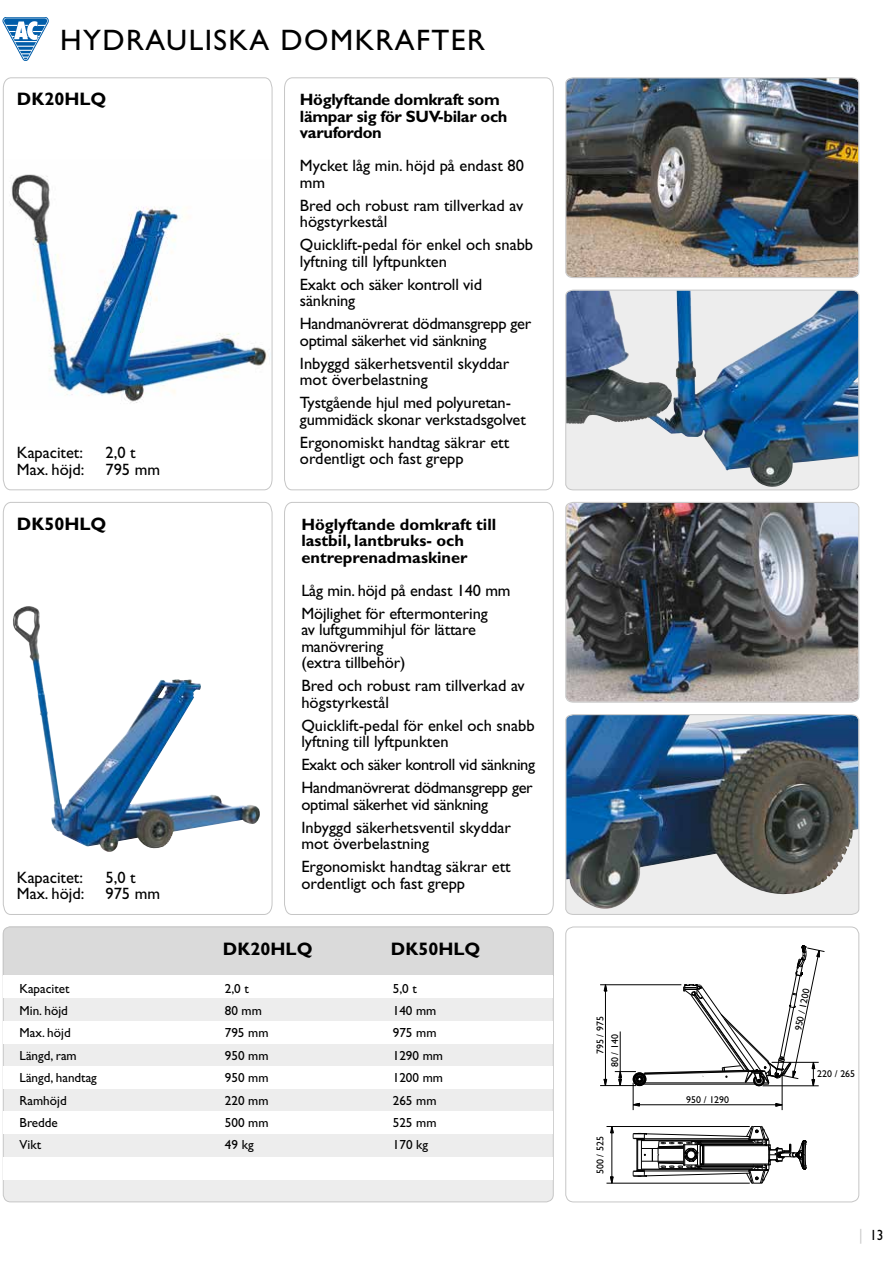
<style>
.page{position:relative;width:893px;height:1263px;background:#fff}
.page>*{position:absolute;margin:0;border:0;box-sizing:border-box;transform-origin:0 0}
.t1{font:29.55px "Gill Sans";letter-spacing:.05em;color:#000}
.t2{font:700 18.15px "Gill Sans";color:#000}
.t3{font:16.5px/16.5px "Gill Sans";color:#000}
.t4{font:700 16.5px/16.5px "Gill Sans";color:#000}
.t5{font:16.5px/23.1px "Gill Sans";letter-spacing:-.025em;color:#000}
.t6{font:700 16.5px/16.5px "Gill Sans";letter-spacing:-.02em;color:#000}
.t7{font:16.5px/16.5px "Gill Sans";letter-spacing:-.02em;color:#000}
.t8{font:14.85px "Gill Sans";color:#000;scale:.9 1}
.t9{font:13.2px "Gill Sans";color:#000}
.t10{font:9.9px "Gill Sans";color:#000}
.s1{color:#c6c6c6}
</style>
<div class="page">
<svg style="left:3px;top:17px;width:45px;height:44px"></svg>
<img style="left:565px;top:77px;width:295px;height:201px">
<img style="left:565px;top:502px;width:295px;height:201px">
<img style="left:565px;top:289px;width:295px;height:202px">
<img style="left:565px;top:714px;width:295px;height:201px">
<svg style="left:2px;top:77px;width:271px;height:414px"></svg>
<svg style="left:2px;top:502px;width:271px;height:413px"></svg>
<svg style="left:604px;top:1079px;width:3px;height:6px"></svg>
<svg style="left:604px;top:985px;width:3px;height:6px"></svg>
<hr style="left:605px;top:985px;width:1px;height:100px;background:#000">
<hr style="left:600px;top:1085px;width:36px;height:1px;background:#000">
<hr style="left:600px;top:984px;width:81px;height:1px;background:#000">
<hr style="left:612px;top:1126px;width:1px;height:57px;background:#000">
<hr style="left:606px;top:1183px;width:144px;height:1px;background:#000">
<hr style="left:606px;top:1126px;width:144px;height:1px;background:#000">
<svg style="left:615px;top:945px;width:210px;height:165px"></svg>
<svg style="left:633px;top:1126px;width:173px;height:58px"></svg>
<div style="left:565px;top:926px;width:294px;height:276px;border:1px solid #c6c6c6;border-radius:8px"></div>
<div style="left:3px;top:927px;width:550px;height:275px;background:#ededed;border-radius:7px"></div>
<svg style="left:284px;top:77px;width:270px;height:414px"></svg>
<svg style="left:284px;top:502px;width:270px;height:413px"></svg>
<div style="left:2px;top:926px;width:552px;height:50px;background:#dadada"></div>
<div style="left:4px;top:976px;width:549px;height:22px;background:#fff"></div>
<div style="left:4px;top:1021px;width:549px;height:22px;background:#fff"></div>
<div style="left:4px;top:1067px;width:549px;height:22px;background:#fff"></div>
<div style="left:4px;top:1111px;width:549px;height:22px;background:#fff"></div>
<div style="left:4px;top:1158px;width:549px;height:22px;background:#fff"></div>
<p class="t1" style="left:60px;top:23px;width:427px">HYDRAULISKA DOMKRAFTER</p>
<p class="t2" style="left:17px;top:88px;width:91px">DK20HLQ</p>
<p class="t3" style="left:17px;top:445px;width:68px">Kapacitet:</p>
<p class="t3" style="left:106px;top:445px;width:32px">2,0 t</p>
<p class="t3" style="left:17px;top:461px;width:69px">Max. höjd:</p>
<p class="t3" style="left:106px;top:461px;width:56px">795 mm</p>
<p class="t2" style="left:17px;top:513px;width:91px">DK50HLQ</p>
<p class="t3" style="left:17px;top:869px;width:68px">Kapacitet:</p>
<p class="t3" style="left:106px;top:869px;width:32px">5,0 t</p>
<p class="t3" style="left:17px;top:886px;width:69px">Max. höjd:</p>
<p class="t3" style="left:106px;top:886px;width:56px">975 mm</p>
<p class="t6" style="left:300px;top:92px;width:209px">Höglyftande domkraft som lämpar sig för SUV-bilar och varufordon</p>
<p class="t3" style="left:300px;top:158px;width:225px">Mycket låg min. höjd på endast 80 mm</p>
<p class="t3" style="left:300px;top:197px;width:225px">Bred och robust ram tillverkad av högstyrkestål</p>
<p class="t3" style="left:300px;top:236px;width:235px">Quicklift-pedal för enkel och snabb lyftning till lyftpunkten</p>
<p class="t3" style="left:300px;top:276px;width:184px">Exakt och säker kontroll vid sänkning</p>
<p class="t7" style="left:300px;top:315px;width:233px">Handmanövrerat dödmansgrepp ger optimal säkerhet vid sänkning</p>
<p class="t3" style="left:300px;top:355px;width:211px">Inbyggd säkerhetsventil skyddar mot överbelastning</p>
<p class="t3" style="left:300px;top:394px;width:227px">Tystgående hjul med polyuretan&shy;gummidäck skonar verkstadsgolvet</p>
<p class="t3" style="left:300px;top:434px;width:211px">Ergonomiskt handtag säkrar ett ordentligt och fast grepp</p>
<p class="t4" style="left:301px;top:516px;width:196px">Höglyftande domkraft till lastbil, lantbruks- och entreprenadmaskiner</p>
<p class="t3" style="left:301px;top:579px;width:211px;line-height:23.1px">Låg min. höjd på endast 140 mm<br>Möjlighet för eftermontering</p>
<p class="t3" style="left:301px;top:622px;width:176px">av luftgummihjul för lättare manövrering<br>(extra tillbehör)</p>
<p class="t3" style="left:301px;top:677px;width:225px">Bred och robust ram tillverkad av högstyrkestål</p>
<p class="t3" style="left:301px;top:717px;width:235px">Quicklift-pedal för enkel och snabb lyftning till lyftpunkten</p>
<p class="t5" style="left:301px;top:753px;width:235px">Exakt och säker kontroll vid sänkning<br>Handmanövrerat dödmansgrepp ger</p>
<p class="t3" style="left:301px;top:793px;width:211px;line-height:23.1px">optimal säkerhet vid sänkning<br>Inbyggd säkerhetsventil skyddar</p>
<p class="t3" style="left:301px;top:832px;width:211px;line-height:23.1px">mot överbelastning<br>Ergonomiskt handtag säkrar ett</p>
<p class="t3" style="left:301px;top:875px;width:165px">ordentligt och fast grepp</p>
<p class="t2" style="left:223px;top:938px;width:91px">DK20HLQ</p>
<p class="t2" style="left:391px;top:938px;width:91px">DK50HLQ</p>
<p class="t9" style="left:20px;top:980px;width:52px">Kapacitet</p>
<p class="t9" style="left:225px;top:980px;width:26px">2,0 t</p>
<p class="t9" style="left:393px;top:980px;width:26px">5,0 t</p>
<p class="t9" style="left:20px;top:1003px;width:50px">Min. höjd</p>
<p class="t9" style="left:225px;top:1003px;width:39px">80 mm</p>
<p class="t9" style="left:393px;top:1003px;width:45px">140 mm</p>
<p class="t9" style="left:20px;top:1025px;width:53px">Max. höjd</p>
<p class="t9" style="left:225px;top:1025px;width:45px">795 mm</p>
<p class="t9" style="left:393px;top:1025px;width:45px">975 mm</p>
<p class="t9" style="left:20px;top:1048px;width:59px">Längd, ram</p>
<p class="t9" style="left:225px;top:1048px;width:45px">950 mm</p>
<p class="t9" style="left:393px;top:1048px;width:52px">1290 mm</p>
<p class="t9" style="left:20px;top:1070px;width:79px">Längd, handtag</p>
<p class="t9" style="left:225px;top:1070px;width:45px">950 mm</p>
<p class="t9" style="left:393px;top:1070px;width:52px">1200 mm</p>
<p class="t9" style="left:20px;top:1092px;width:49px">Ramhöjd</p>
<p class="t9" style="left:225px;top:1092px;width:45px">220 mm</p>
<p class="t9" style="left:393px;top:1092px;width:45px">265 mm</p>
<p class="t9" style="left:20px;top:1115px;width:40px">Bredde</p>
<p class="t9" style="left:225px;top:1115px;width:45px">500 mm</p>
<p class="t9" style="left:393px;top:1115px;width:45px">525 mm</p>
<p class="t9" style="left:20px;top:1137px;width:23px">Vikt</p>
<p class="t9" style="left:225px;top:1137px;width:30px">49 kg</p>
<p class="t9" style="left:393px;top:1137px;width:37px">170 kg</p>
<p class="t10" style="left:594px;top:1054px;width:39px;rotate:-90deg">795 / 975</p>
<p class="t10" style="left:609px;top:1067px;width:34px;rotate:-90deg">80 / 140</p>
<p class="t10" style="left:594px;top:1174px;width:39px;rotate:-90deg">500 / 525</p>
<p class="t10" style="left:686px;top:1094px;width:44px">950 / 1290</p>
<p class="t10" style="left:792px;top:1029px;width:44px;rotate:-78deg">950 / 1200</p>
<p class="t10" style="left:817px;top:1068px;width:39px">220 / 265</p>
<p class="t8" style="left:859px;top:1226px;width:28px"><span class="s1">|</span> 13</p>
</div>
